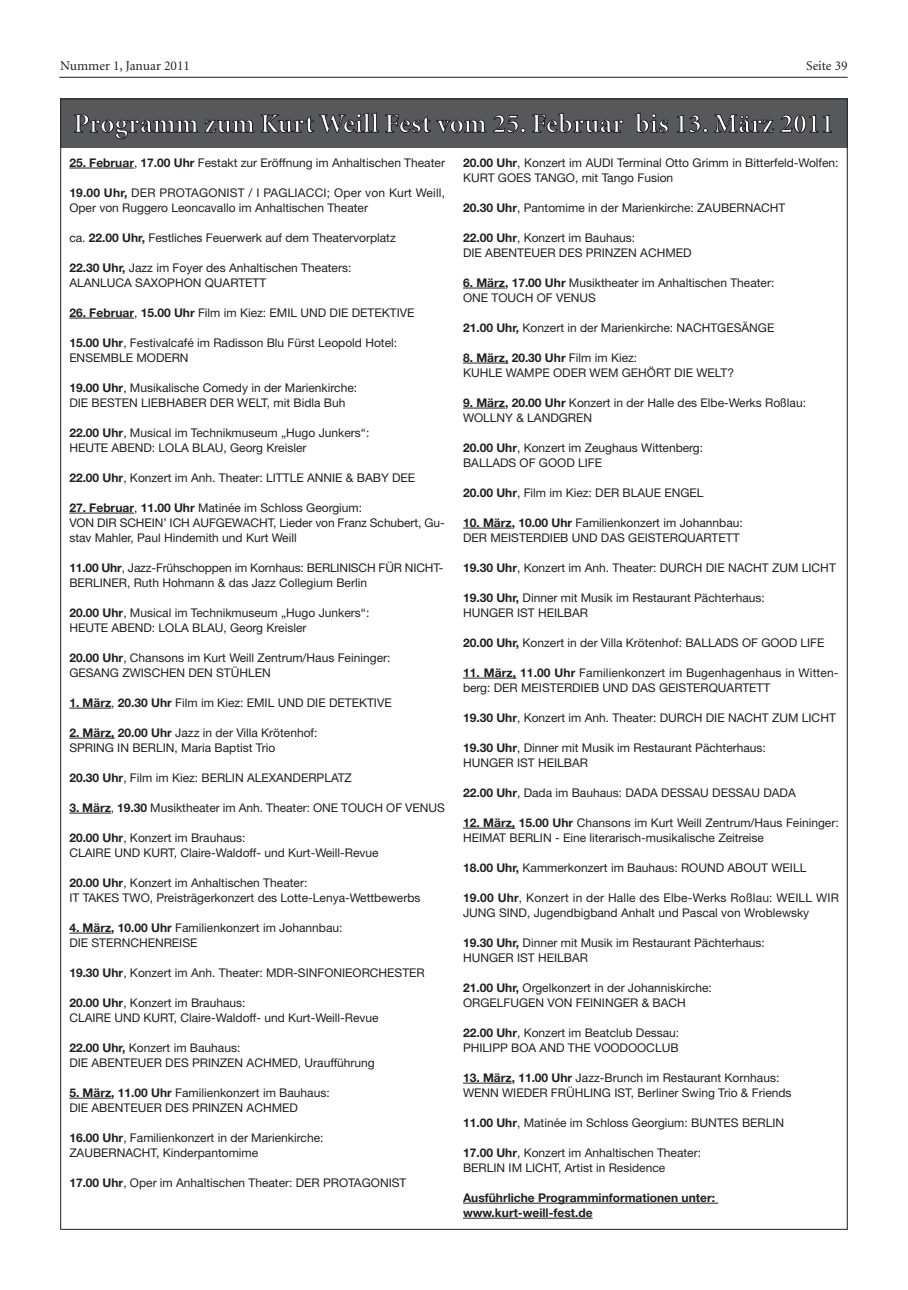
<style>
.page{position:relative;width:908px;height:1290px;background:#fff}
.page>*{position:absolute;margin:0;border:0;box-sizing:border-box;transform-origin:0 0}
.t1{font:700 27px "Minion LT";letter-spacing:.01em;color:#fff}
.t2{font:13.5px "Minion LT";color:#231f20}
.t3{font:12px/15px "Helvetica Neue LT";color:#231f20}
.t4{font:700 12px/15px "Helvetica Neue LT";color:#231f20}
.s1{font-weight:700}
</style>
<div class="page">
<div style="left:60px;top:99px;width:787px;height:49px;background:#57585a"></div>
<hr style="left:69px;top:168px;width:65px;height:1px;background:#231f20">
<hr style="left:69px;top:318px;width:65px;height:1px;background:#231f20">
<hr style="left:69px;top:513px;width:65px;height:1px;background:#231f20">
<hr style="left:69px;top:708px;width:42px;height:1px;background:#231f20">
<hr style="left:69px;top:738px;width:46px;height:1px;background:#231f20">
<hr style="left:69px;top:813px;width:42px;height:1px;background:#231f20">
<hr style="left:69px;top:933px;width:42px;height:1px;background:#231f20">
<hr style="left:69px;top:1098px;width:42px;height:1px;background:#231f20">
<hr style="left:463px;top:288px;width:42px;height:1px;background:#231f20">
<hr style="left:463px;top:363px;width:45px;height:1px;background:#231f20">
<hr style="left:463px;top:408px;width:42px;height:1px;background:#231f20">
<hr style="left:463px;top:528px;width:48px;height:1px;background:#231f20">
<hr style="left:463px;top:678px;width:53px;height:1px;background:#231f20">
<hr style="left:463px;top:828px;width:52px;height:1px;background:#231f20">
<hr style="left:463px;top:1083px;width:48px;height:1px;background:#231f20">
<hr style="left:463px;top:1203px;width:255px;height:1px;background:#231f20">
<hr style="left:463px;top:1218px;width:129px;height:1px;background:#231f20">
<hr style="left:59px;top:77px;width:788px;height:1px;background:#231f20">
<p class="t2" style="left:60px;top:60px;width:131px">Nummer 1, Januar 2011</p>
<p class="t2" style="left:805px;top:60px;width:43px">Seite 39</p>
<h1 class="t1" style="left:74px;top:113px;width:761px">Programm zum Kurt Weill Fest vom 25. Februar bis 13. März 2011</h1>
<p class="t3" style="left:69px;top:156px;width:377px"><span class="s1">25. Februar</span>, <span class="s1">17.00 Uhr</span> Festakt zur Eröffnung im Anhaltischen Theater</p>
<p class="t3" style="left:69px;top:186px;width:377px"><span class="s1">19.00 Uhr,</span> DER PROTAGONIST / I PAGLIACCI; Oper von Kurt Weill,<br>Oper von Ruggero Leoncavallo im Anhaltischen Theater</p>
<p class="t3" style="left:69px;top:231px;width:328px">ca. <span class="s1">22.00 Uhr,</span> Festliches Feuerwerk auf dem Theatervorplatz</p>
<p class="t3" style="left:69px;top:261px;width:283px"><span class="s1">22.30 Uhr,</span> Jazz im Foyer des Anhaltischen Theaters:<br>ALANLUCA SAXOPHON QUARTETT</p>
<p class="t3" style="left:69px;top:306px;width:346px"><span class="s1">26. Februar</span>, <span class="s1">15.00 Uhr</span> Film im Kiez: EMIL UND DIE DETEKTIVE</p>
<p class="t3" style="left:69px;top:336px;width:329px"><span class="s1">15.00 Uhr</span>, Festivalcafé im Radisson Blu Fürst Leopold Hotel:<br>ENSEMBLE MODERN</p>
<p class="t3" style="left:69px;top:381px;width:289px"><span class="s1">19.00 Uhr</span>, Musikalische Comedy in der Marienkirche:<br>DIE BESTEN LIEBHABER DER WELT, mit Bidla Buh</p>
<p class="t3" style="left:69px;top:426px;width:301px"><span class="s1">22.00 Uhr</span>, Musical im Technikmuseum „Hugo Junkers“:<br>HEUTE ABEND: LOLA BLAU, Georg Kreisler</p>
<p class="t3" style="left:69px;top:471px;width:347px"><span class="s1">22.00 Uhr</span>, Konzert im Anh. Theater: LITTLE ANNIE &amp; BABY DEE</p>
<p class="t3" style="left:69px;top:501px;width:377px"><span class="s1">27. Februar</span>, <span class="s1">11.00 Uhr</span> Matinée im Schloss Georgium:<br>VON DIR SCHEIN’ ICH AUFGEWACHT, Lieder von Franz Schubert, Gu&shy;stav Mahler, Paul Hindemith und Kurt Weill</p>
<p class="t3" style="left:69px;top:561px;width:375px"><span class="s1">11.00 Uhr</span>, Jazz-Frühschoppen im Kornhaus: BERLINISCH FÜR NICHT-<br>BERLINER, Ruth Hohmann &amp; das Jazz Collegium Berlin</p>
<p class="t3" style="left:69px;top:606px;width:301px"><span class="s1">20.00 Uhr</span>, Musical im Technikmuseum „Hugo Junkers“:<br>HEUTE ABEND: LOLA BLAU, Georg Kreisler</p>
<p class="t3" style="left:69px;top:651px;width:322px"><span class="s1">20.00 Uhr</span>, Chansons im Kurt Weill Zentrum/Haus Feininger:<br>GESANG ZWISCHEN DEN STÜHLEN</p>
<p class="t3" style="left:69px;top:696px;width:324px"><span class="s1">1. März</span>, <span class="s1">20.30 Uhr</span> Film im Kiez: EMIL UND DIE DETEKTIVE</p>
<p class="t3" style="left:69px;top:726px;width:249px"><span class="s1">2. März, 20.00 Uhr</span> Jazz in der Villa Krötenhof:<br>SPRING IN BERLIN, Maria Baptist Trio</p>
<p class="t3" style="left:69px;top:771px;width:284px"><span class="s1">20.30 Uhr</span>, Film im Kiez: BERLIN ALEXANDERPLATZ</p>
<p class="t3" style="left:69px;top:801px;width:377px"><span class="s1">3. März</span>, <span class="s1">19.30</span> Musiktheater im Anh. Theater: ONE TOUCH OF VENUS</p>
<p class="t3" style="left:69px;top:831px;width:311px"><span class="s1">20.00 Uhr</span>, Konzert im Brauhaus:<br>CLAIRE UND KURT, Claire-Waldoff- und Kurt-Weill-Revue</p>
<p class="t3" style="left:69px;top:876px;width:352px"><span class="s1">20.00 Uhr</span>, Konzert im Anhaltischen Theater:<br>IT TAKES TWO, Preisträgerkonzert des Lotte-Lenya-Wettbewerbs</p>
<p class="t3" style="left:69px;top:921px;width:274px"><span class="s1">4. März, 10.00 Uhr</span> Familienkonzert im Johannbau:<br>DIE STERNCHENREISE</p>
<p class="t3" style="left:69px;top:966px;width:357px"><span class="s1">19.30 Uhr</span>, Konzert im Anh. Theater: MDR-SINFONIEORCHESTER</p>
<p class="t3" style="left:69px;top:996px;width:311px"><span class="s1">20.00 Uhr</span>, Konzert im Brauhaus:<br>CLAIRE UND KURT, Claire-Waldoff- und Kurt-Weill-Revue</p>
<p class="t3" style="left:69px;top:1041px;width:307px"><span class="s1">22.00 Uhr,</span> Konzert im Bauhaus:<br>DIE ABENTEUER DES PRINZEN ACHMED, Uraufführung</p>
<p class="t3" style="left:69px;top:1086px;width:262px"><span class="s1">5. März, 11.00 Uhr</span> Familienkonzert im Bauhaus:<br>DIE ABENTEUER DES PRINZEN ACHMED</p>
<p class="t3" style="left:69px;top:1131px;width:255px"><span class="s1">16.00 Uhr</span>, Familienkonzert in der Marienkirche:<br>ZAUBERNACHT, Kinderpantomime</p>
<p class="t3" style="left:69px;top:1176px;width:338px"><span class="s1">17.00 Uhr</span>, Oper im Anhaltischen Theater: DER PROTAGONIST</p>
<p class="t3" style="left:463px;top:156px;width:377px"><span class="s1">20.00 Uhr</span>, Konzert im AUDI Terminal Otto Grimm in Bitterfeld-Wolfen:<br>KURT GOES TANGO, mit Tango Fusion</p>
<p class="t3" style="left:463px;top:201px;width:324px"><span class="s1">20.30 Uhr</span>, Pantomime in der Marienkirche: ZAUBERNACHT</p>
<p class="t3" style="left:463px;top:231px;width:230px"><span class="s1">22.00 Uhr</span>, Konzert im Bauhaus:<br>DIE ABENTEUER DES PRINZEN ACHMED</p>
<p class="t3" style="left:463px;top:276px;width:313px"><span class="s1">6. März, 17.00 Uhr</span> Musiktheater im Anhaltischen Theater:<br>ONE TOUCH OF VENUS</p>
<p class="t3" style="left:463px;top:321px;width:313px"><span class="s1">21.00 Uhr,</span> Konzert in der Marienkirche: NACHTGESÄNGE</p>
<p class="t3" style="left:463px;top:351px;width:272px"><span class="s1">8. März, 20.30 Uhr</span> Film im Kiez:<br>KUHLE WAMPE ODER WEM GEHÖRT DIE WELT?</p>
<p class="t3" style="left:463px;top:396px;width:344px"><span class="s1">9. März, 20.00 Uhr</span> Konzert in der Halle des Elbe-Werks Roßlau:<br>WOLLNY &amp; LANDGREN</p>
<p class="t3" style="left:463px;top:441px;width:241px"><span class="s1">20.00 Uhr</span>, Konzert im Zeughaus Wittenberg:<br>BALLADS OF GOOD LIFE</p>
<p class="t3" style="left:463px;top:486px;width:242px"><span class="s1">20.00 Uhr</span>, Film im Kiez: DER BLAUE ENGEL</p>
<p class="t3" style="left:463px;top:516px;width:281px"><span class="s1">10. März, 10.00 Uhr</span> Familienkonzert im Johannbau:<br>DER MEISTERDIEB UND DAS GEISTERQUARTETT</p>
<p class="t3" style="left:463px;top:561px;width:374px"><span class="s1">19.30 Uhr</span>, Konzert im Anh. Theater: DURCH DIE NACHT ZUM LICHT</p>
<p class="t3" style="left:463px;top:591px;width:303px"><span class="s1">19.30 Uhr,</span> Dinner mit Musik im Restaurant Pächterhaus:<br>HUNGER IST HEILBAR</p>
<p class="t3" style="left:463px;top:636px;width:363px"><span class="s1">20.00 Uhr,</span> Konzert in der Villa Krötenhof: BALLADS OF GOOD LIFE</p>
<p class="t3" style="left:463px;top:666px;width:377px"><span class="s1">11. März, 11.00 Uhr</span> Familienkonzert im Bugenhagenhaus in Witten&shy;berg: DER MEISTERDIEB UND DAS GEISTERQUARTETT</p>
<p class="t3" style="left:463px;top:711px;width:374px"><span class="s1">19.30 Uhr</span>, Konzert im Anh. Theater: DURCH DIE NACHT ZUM LICHT</p>
<p class="t3" style="left:463px;top:741px;width:304px"><span class="s1">19.30 Uhr</span>, Dinner mit Musik im Restaurant Pächterhaus:<br>HUNGER IST HEILBAR</p>
<p class="t3" style="left:463px;top:786px;width:334px"><span class="s1">22.00 Uhr</span>, Dada im Bauhaus: DADA DESSAU DESSAU DADA</p>
<p class="t3" style="left:463px;top:816px;width:377px"><span class="s1">12. März, 15.00 Uhr</span> Chansons im Kurt Weill Zentrum/Haus Feininger:<br>HEIMAT BERLIN - Eine literarisch-musikalische Zeitreise</p>
<p class="t3" style="left:463px;top:861px;width:345px"><span class="s1">18.00 Uhr,</span> Kammerkonzert im Bauhaus: ROUND ABOUT WEILL</p>
<p class="t3" style="left:463px;top:891px;width:377px"><span class="s1">19.00 Uhr</span>, Konzert in der Halle des Elbe-Werks Roßlau: WEILL WIR<br>JUNG SIND, Jugendbigband Anhalt und Pascal von Wroblewsky</p>
<p class="t3" style="left:463px;top:936px;width:303px"><span class="s1">19.30 Uhr,</span> Dinner mit Musik im Restaurant Pächterhaus:<br>HUNGER IST HEILBAR</p>
<p class="t3" style="left:463px;top:981px;width:250px"><span class="s1">21.00 Uhr,</span> Orgelkonzert in der Johanniskirche:<br>ORGELFUGEN VON FEININGER &amp; BACH</p>
<p class="t3" style="left:463px;top:1026px;width:218px"><span class="s1">22.00 Uhr</span>, Konzert im Beatclub Dessau:<br>PHILIPP BOA AND THE VOODOOCLUB</p>
<p class="t3" style="left:463px;top:1071px;width:330px"><span class="s1">13. März, 11.00 Uhr</span> Jazz-Brunch im Restaurant Kornhaus:<br>WENN WIEDER FRÜHLING IST, Berliner Swing Trio &amp; Friends</p>
<p class="t3" style="left:463px;top:1116px;width:322px"><span class="s1">11.00 Uhr</span>, Matinée im Schloss Georgium: BUNTES BERLIN</p>
<p class="t3" style="left:463px;top:1146px;width:239px"><span class="s1">17.00 Uhr</span>, Konzert im Anhaltischen Theater:<br>BERLIN IM LICHT, Artist in Residence</p>
<p class="t4" style="left:463px;top:1191px;width:253px">Ausführliche Programminformationen unter: www.kurt-weill-fest.de</p>
</div>
